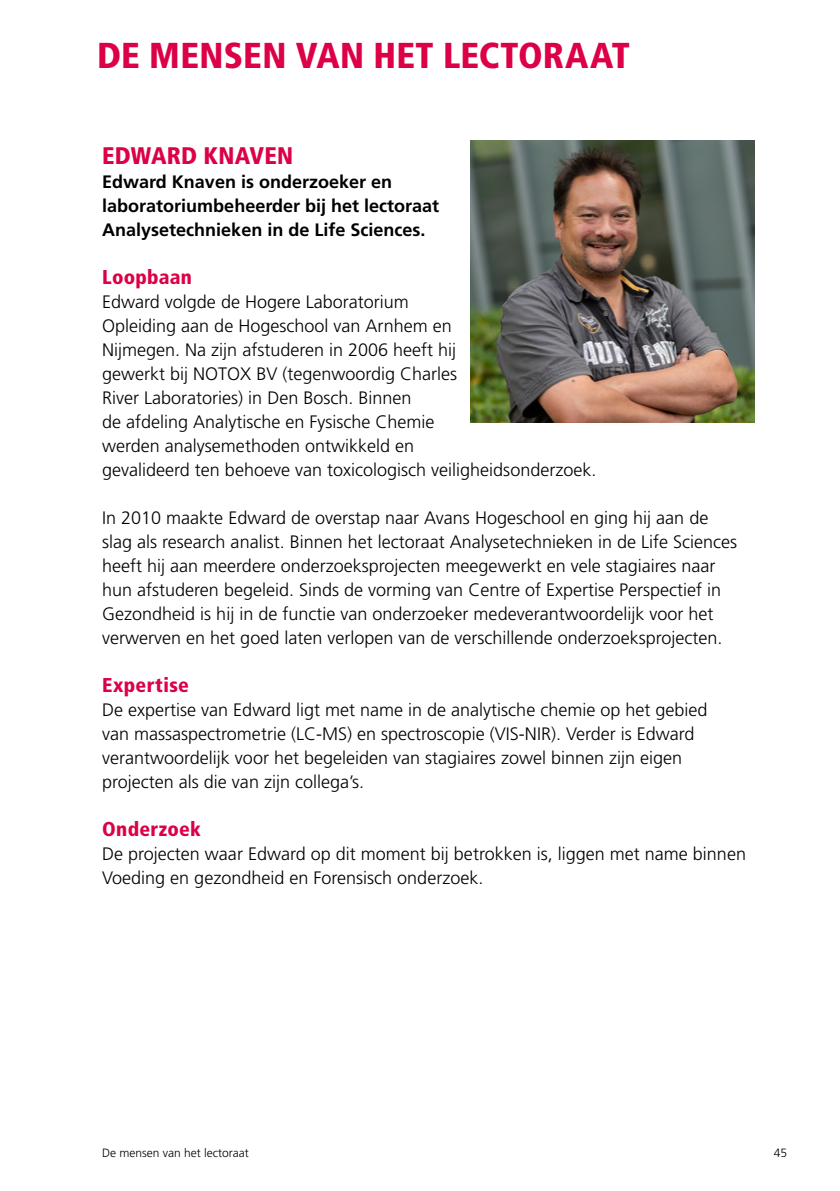
<style>
.page{position:relative;width:840px;height:1191px;background:#fff}
.page>*{position:absolute;margin:0;border:0;box-sizing:border-box;transform-origin:0 0}
.t1{font:900 condensed 36px "Frutiger LT Std";letter-spacing:.005em;color:#dc0046}
.t2{font:900 condensed 24px "Frutiger LT Std";letter-spacing:.01em;color:#dc0046}
.t3{font:900 condensed 20px "Frutiger LT Std";letter-spacing:.015em;color:#dc0046}
.t4{font:300 18px/24px "Frutiger LT Std";color:#000}
.t5{font:700 18px/24px "Frutiger LT Std";color:#000}
.t6{font:300 12px "Frutiger LT Std";color:#000}
</style>
<div class="page">
<img style="left:470px;top:140px;width:284px;height:282px">
<h1 class="t1" style="left:97px;top:34px;width:534px">DE MENSEN VAN HET LECTORAAT</h1>
<h2 class="t2" style="left:102px;top:141px;width:192px">EDWARD KNAVEN</h2>
<p class="t5" style="left:102px;top:170px;width:338px">Edward Knaven is onderzoeker en laboratoriumbeheerder bij het lectoraat<br>Analysetechnieken in de Life Sciences.</p>
<p class="t3" style="left:102px;top:265px;width:91px">Loopbaan</p>
<p class="t4" style="left:102px;top:290px;width:495px">Edward volgde de Hogere Laboratorium<br>Opleiding aan de Hogeschool van Arnhem en<br>Nijmegen. Na zijn afstuderen in 2006 heeft hij<br>gewerkt bij NOTOX BV (tegenwoordig Charles<br>River Laboratories) in Den Bosch. Binnen<br>de afdeling Analytische en Fysische Chemie<br>werden analysemethoden ontwikkeld en<br>gevalideerd ten behoeve van toxicologisch veiligheidsonderzoek.</p>
<p class="t4" style="left:102px;top:506px;width:636px">In 2010 maakte Edward de overstap naar Avans Hogeschool en ging hij aan de slag als research analist. Binnen het lectoraat Analysetechnieken in de Life Sciences heeft hij aan meerdere onderzoeksprojecten meegewerkt en vele stagiaires naar hun afstuderen begeleid. Sinds de vorming van Centre of Expertise Perspectief in Gezondheid is hij in de functie van onderzoeker medeverantwoordelijk voor het verwerven en het goed laten verlopen van de verschillende onderzoeksprojecten.</p>
<p class="t3" style="left:102px;top:673px;width:88px">Expertise</p>
<p class="t4" style="left:102px;top:698px;width:606px">De expertise van Edward ligt met name in de analytische chemie op het gebied van massaspectrometrie (LC-MS) en spectroscopie (VIS-NIR). Verder is Edward verantwoordelijk voor het begeleiden van stagiaires zowel binnen zijn eigen projecten als die van zijn collega’s.</p>
<p class="t3" style="left:102px;top:817px;width:100px">Onderzoek</p>
<p class="t4" style="left:102px;top:842px;width:645px">De projecten waar Edward op dit moment bij betrokken is, liggen met name binnen<br>Voeding en gezondheid en Forensisch onderzoek.</p>
<p class="t6" style="left:102px;top:1146px;width:148px">De mensen van het lectoraat</p>
<p class="t6" style="left:773px;top:1146px;width:15px">45</p>
</div>
